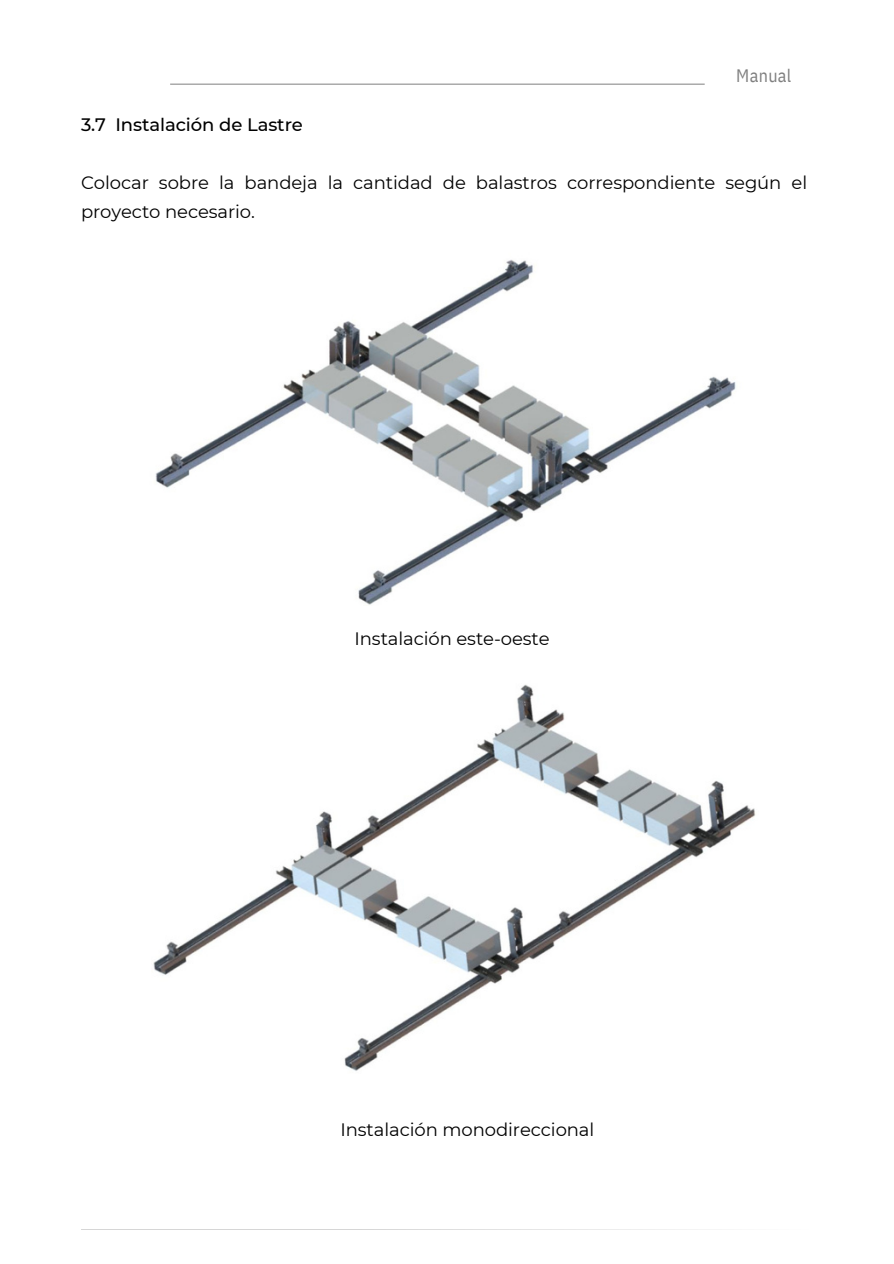
<style>
.page{position:relative;width:894px;height:1264px;background:#fff}
.page>*{position:absolute;margin:0;border:0;box-sizing:border-box;transform-origin:0 0}
.t1{font:18px/29.2px "Montserrat";letter-spacing:-.005em;color:#000}
.t2{font:500 18px "Montserrat";letter-spacing:-.005em;color:#000}
.t3{font:18px "IBM Plex Sans Cond";letter-spacing:.02em;color:#7f7f7f}
</style>
<div class="page">
<hr style="left:170px;top:84px;width:534px;height:1px;background:#7f7f7f">
<img style="left:155px;top:260px;width:581px;height:345px">
<img style="left:153px;top:684px;width:603px;height:387px">
<p class="t2" style="left:81px;top:113px;width:223px">3.7 Instalación de Lastre</p>
<h1 class="t3" style="left:736px;top:64px;width:57px">Manual</h1>
<p class="t1" style="left:81px;top:168px;width:727px">Colocar sobre la bandeja la cantidad de balastros correspondiente según el proyecto necesario.</p>
<p class="t1" style="left:354px;top:624px;width:196px">Instalación este-oeste</p>
<p class="t1" style="left:340px;top:1114px;width:255px">Instalación monodireccional</p>
</div>
